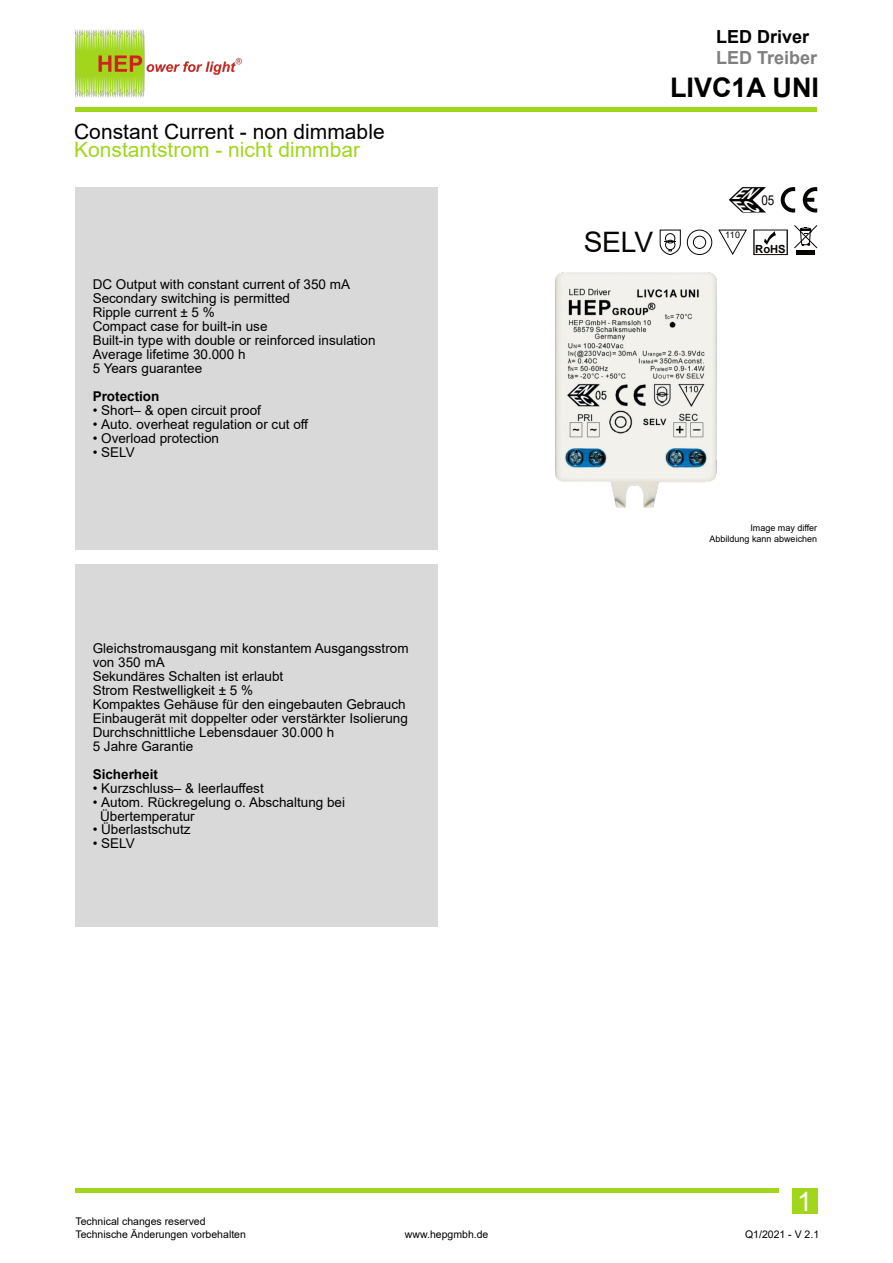
<style>
.page{position:relative;width:893px;height:1263px;background:#fff}
.page>*{position:absolute;margin:0;border:0;box-sizing:border-box;transform-origin:0 0}
.t1{font:28.2px "Arial";color:#070504}
.t2{font:700 27px "Arial";color:#000}
.t3{font:26.85px "Arial";color:#fff}
.t4{font:21px "Arial";color:#000}
.t5{font:21px "Arial";color:#a1d61d}
.t6{font:700 18px "Arial";color:#7f7f7f}
.t7{font:700 18px "Arial";color:#000}
.t8{font:italic 700 14.85px/12.6px "Arial";color:#fff;scale:.93 1}
.t9{font:13.65px "Arial";color:#070504;scale:.86 1}
.t10{font:13.5px/14px "Arial";color:#000}
.t11{font:700 13.5px "Arial";color:#000}
.t12{font:700 11.25px "Arial";color:#070504}
.t13{font:10.5px/12.6px "Arial";color:#000}
.t14{font:9px/10.5px "Arial";color:#000;text-align:right}
.t15{font:9px "Arial";color:#070504}
</style>
<div class="page">
<div style="left:792px;top:1189px;width:25px;height:25px;background:#a1d61d"></div>
<hr style="left:76px;top:108px;width:741px;height:4px;background:#a1d61d">
<hr style="left:76px;top:1189px;width:703px;height:4px;background:#a1d61d">
<img style="left:76px;top:30px;width:165px;height:67px">
<div style="left:76px;top:565px;width:362px;height:362px;background:#d9d9d9"></div>
<div style="left:76px;top:187px;width:362px;height:362px;background:#d9d9d9"></div>
<div style="left:797px;top:250px;width:18px;height:5px;background:#070504"></div>
<svg style="left:794px;top:225px;width:23px;height:24px"></svg>
<svg style="left:753px;top:230px;width:35px;height:25px"></svg>
<svg style="left:729px;top:187px;width:37px;height:25px"></svg>
<svg style="left:718px;top:230px;width:29px;height:25px"></svg>
<svg style="left:781px;top:187px;width:14px;height:25px"></svg>
<svg style="left:803px;top:187px;width:14px;height:25px"></svg>
<svg style="left:660px;top:230px;width:21px;height:25px"></svg>
<div style="left:687px;top:230px;width:25px;height:25px;border:1px solid #070504;border-radius:50%"></div>
<div style="left:693px;top:236px;width:13px;height:13px;border:1px solid #070504;border-radius:50%"></div>
<img style="left:555px;top:272px;width:162px;height:236px">
<h3 class="t4" style="left:74px;top:124px;width:312px">Constant Current - non dimmable</h3>
<h3 class="t5" style="left:74px;top:142px;width:287px">Konstantstrom - nicht dimmbar</h3>
<p class="t10" style="left:93px;top:279px;width:284px">DC Output with constant current of 350 mA<br>Secondary switching is permitted<br>Ripple current ± 5 %<br>Compact case for built-in use<br>Built-in type with double or reinforced insulation<br>Average lifetime 30.000 h<br>5 Years guarantee</p>
<p class="t11" style="left:93px;top:391px;width:68px">Protection</p>
<p class="t10" style="left:93px;top:404px;width:170px">• Short– &amp; open circuit proof</p>
<p class="t10" style="left:93px;top:418px;width:217px">• Auto. overheat regulation or cut off</p>
<p class="t10" style="left:93px;top:432px;width:128px">• Overload protection</p>
<p class="t10" style="left:93px;top:446px;width:44px">• SELV</p>
<p class="t10" style="left:93px;top:643px;width:317px">Gleichstromausgang mit konstantem Ausgangsstrom von 350 mA<br>Sekundäres Schalten ist erlaubt<br>Strom Restwelligkeit ± 5 %<br>Kompaktes Gehäuse für den eingebauten Gebrauch Einbaugerät mit doppelter oder verstärkter Isolierung Durchschnittliche Lebensdauer 30.000 h<br>5 Jahre Garantie</p>
<p class="t11" style="left:93px;top:769px;width:67px">Sicherheit</p>
<p class="t10" style="left:93px;top:782px;width:173px">• Kurzschluss– &amp; leerlauffest</p>
<p class="t10" style="left:100px;top:796px;width:246px;text-indent:-8px">• Autom. Rückregelung o. Abschaltung bei<br>Übertemperatur</p>
<p class="t10" style="left:93px;top:824px;width:99px">• Überlastschutz</p>
<p class="t10" style="left:93px;top:838px;width:44px">• SELV</p>
<h3 class="t7" style="left:716px;top:30px;width:95px">LED Driver</h3>
<h3 class="t6" style="left:716px;top:51px;width:103px">LED Treiber</h3>
<h2 class="t2" style="left:670px;top:77px;width:151px">LIVC1A UNI</h2>
<h1 class="t1" style="left:583px;top:232px;width:71px">SELV</h1>
<p class="t8" style="left:742px;top:189px;width:39px;text-indent:-12px">EN<br>EC</p>
<p class="t9" style="left:761px;top:195px;width:17px">05</p>
<p class="t15" style="left:725px;top:231px;width:17px">110</p>
<p class="t12" style="left:755px;top:245px;width:32px">RoHS</p>
<p class="t14" style="left:710px;top:524px;width:109px">Image may differ<br>Abbildung kann abweichen</p>
<p class="t13" style="left:75px;top:1216px;width:172px">Technical changes reserved<br>Technische Änderungen vorbehalten</p>
<p class="t13" style="left:405px;top:1229px;width:85px">www.hepgmbh.de</p>
<h3 class="t3" style="left:797px;top:1191px;width:16px">1</h3>
<p class="t13" style="left:745px;top:1229px;width:76px">Q1/2021 - V 2.1</p>
</div>
